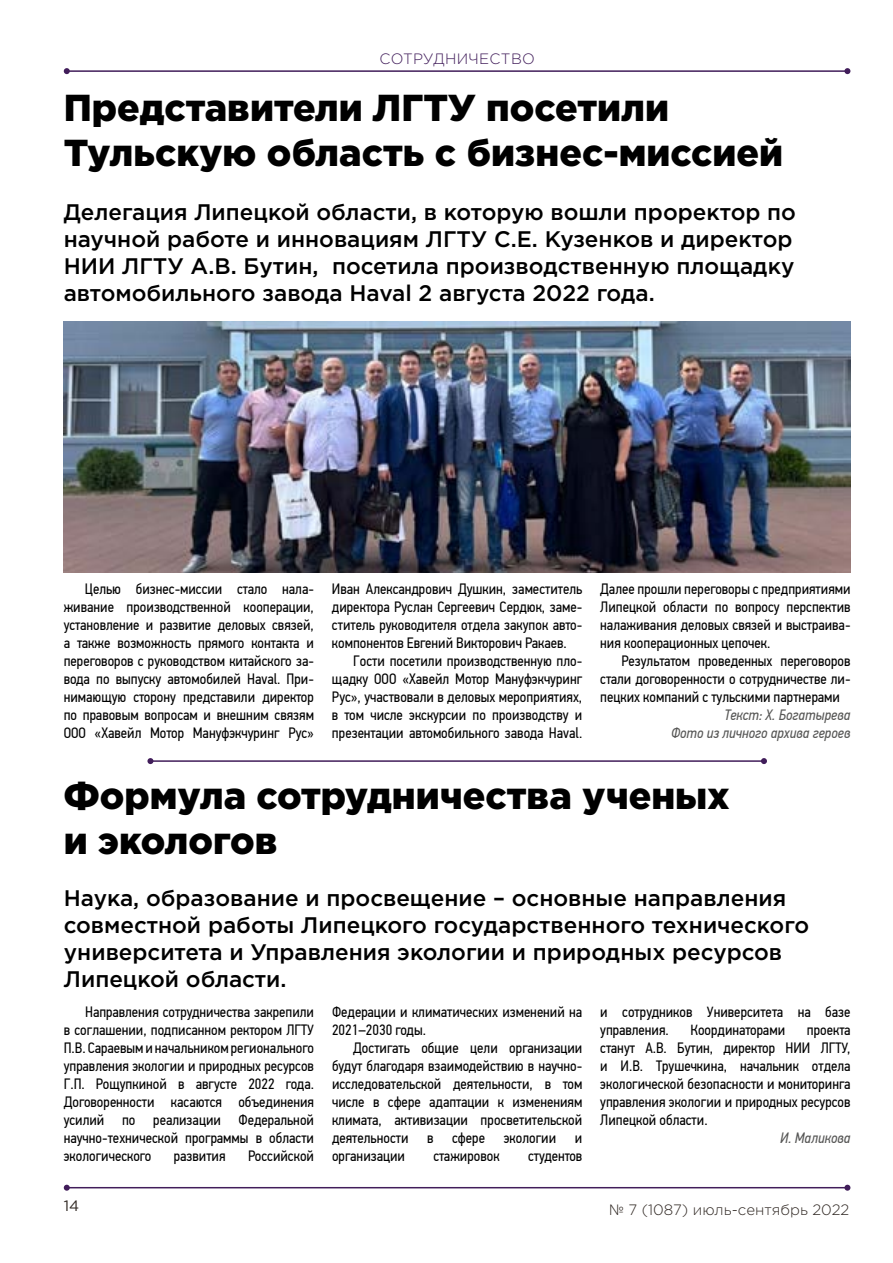
<style>
.page{position:relative;width:893px;height:1263px;background:#fff}
.page>*{position:absolute;margin:0;border:0;box-sizing:border-box;transform-origin:0 0}
.t1{font:900 37.5px/45px "Gotham Pro";color:#000}
.t2{font:500 22.5px/27px "Gotham Pro";color:#000}
.t3{font:15px/18px "PF Din Text Cond Pro";color:#000;text-align:justify}
.t4{font:italic 15px/18px "PF Din Text Cond Pro";color:#575756;text-align:right}
.t5{font:300 15px "Gotham Pro";color:#2f2722}
.t6{font:300 15px "Gotham Pro";letter-spacing:.02em;color:#411d5a}
.t7{font:15px "Gotham Pro";color:#2f2722}
</style>
<div class="page">
<hr style="left:67px;top:70px;width:780px;height:2px;background:#411d5a">
<svg style="left:64px;top:68px;width:6px;height:6px"></svg>
<svg style="left:844px;top:68px;width:6px;height:6px"></svg>
<hr style="left:67px;top:1187px;width:780px;height:1px;background:#411d5a">
<svg style="left:64px;top:1185px;width:6px;height:6px"></svg>
<svg style="left:844px;top:1185px;width:6px;height:6px"></svg>
<img style="left:64px;top:321px;width:786px;height:251px">
<hr style="left:150px;top:760px;width:614px;height:2px;background:#411d5a">
<svg style="left:147px;top:758px;width:6px;height:6px"></svg>
<svg style="left:761px;top:758px;width:6px;height:6px"></svg>
<p class="t6" style="left:379px;top:50px;width:157px">СОТРУДНИЧЕСТВО</p>
<h1 class="t1" style="left:64px;top:85px;width:721px">Представители ЛГТУ посетили<br>Тульскую область с бизнес-миссией</h1>
<h2 class="t2" style="left:64px;top:198px;width:734px">Делегация Липецкой области, в которую вошли проректор по научной работе и инновациям ЛГТУ С.Е. Кузенков и директор НИИ ЛГТУ А.В. Бутин, посетила производственную площадку автомобильного завода Haval 2 августа 2022 года.</h2>
<p class="t3" style="left:64px;top:579px;width:252px;text-indent:21px">Целью бизнес-миссии стало нала&shy;живание производственной кооперации, установление и развитие деловых связей, а также возможность прямого контакта и переговоров с руководством китайского за&shy;вода по выпуску автомобилей Haval. При&shy;нимающую сторону представили директор по правовым вопросам и внешним связям ООО «Хавейл Мотор Мануфэкчуринг Рус»</p>
<p class="t3" style="left:332px;top:579px;width:252px">Иван Александрович Душкин, заместитель директора Руслан Сергеевич Сердюк, заме&shy;ститель руководителя отдела закупок авто&shy;компонентов Евгений Викторович Ракаев.</p>
<p class="t3" style="left:332px;top:651px;width:252px;text-indent:21px">Гости посетили производственную пло&shy;щадку ООО «Хавейл Мотор Мануфэкчуринг Рус», участвовали в деловых мероприятиях, в том числе экскурсии по производству и презентации автомобильного завода Haval.</p>
<p class="t3" style="left:600px;top:579px;width:252px">Далее прошли переговоры с предприятиями Липецкой области по вопросу перспектив налаживания деловых связей и выстраива&shy;ния кооперационных цепочек.</p>
<p class="t3" style="left:600px;top:651px;width:252px;text-indent:21px">Результатом проведенных переговоров стали договоренности о сотрудничестве ли&shy;пецких компаний с тульскими партнерами</p>
<p class="t4" style="left:671px;top:706px;width:181px">Текст: Х. Богатырева<br>Фото из личного архива героев</p>
<h1 class="t1" style="left:64px;top:772px;width:667px">Формула сотрудничества ученых и экологов</h1>
<h2 class="t2" style="left:64px;top:884px;width:747px">Наука, образование и просвещение – основные направления совместной работы Липецкого государственного технического университета и Управления экологии и природных ресурсов Липецкой области.</h2>
<p class="t3" style="left:64px;top:1003px;width:252px;text-indent:21px">Направления сотрудничества закрепили в соглашении, подписанном ректором ЛГТУ П.В. Сараевым и начальником регионального управления экологии и природных ресурсов Г.П. Рощупкиной в августе 2022 года.<br>Договоренности касаются объединения усилий по реализации Федеральной научно-технической программы в области экологического</p>
<p class="t3" style="left:600px;top:1003px;width:252px">и сотрудников Университета на базе управления.</p>
<p class="t3" style="left:332px;top:1003px;width:252px">Федерации и климатических изменений на<br>2021–2030 годы.</p>
<p class="t3" style="left:332px;top:1039px;width:252px;text-indent:21px">Достигать общие цели организации будут благодаря взаимодействию в научно&shy;исследовательской деятельности, в том числе в сфере адаптации к изменениям климата, активизации просветительской деятельности в сфере экологии и организации</p>
<p class="t3" style="left:690px;top:1021px;width:96px">Координаторами</p>
<p class="t3" style="left:600px;top:1021px;width:252px;text-indent:207px">проекта станут А.В. Бутин, директор НИИ ЛГТУ, и И.В. Трушечкина, начальник отдела экологической безопасности и мониторинга управления экологии и природных ресурсов Липецкой области.</p>
<p class="t4" style="left:780px;top:1129px;width:72px">И. Маликова</p>
<p class="t3" style="left:174px;top:1147px;width:53px">развития</p>
<p class="t3" style="left:248px;top:1147px;width:68px">Российской</p>
<p class="t3" style="left:433px;top:1147px;width:68px">стажировок</p>
<p class="t3" style="left:528px;top:1147px;width:56px">студентов</p>
<p class="t7" style="left:64px;top:1197px;width:17px">14</p>
<p class="t5" style="left:610px;top:1202px;width:241px">№ 7 (1087) июль-сентябрь 2022</p>
</div>
